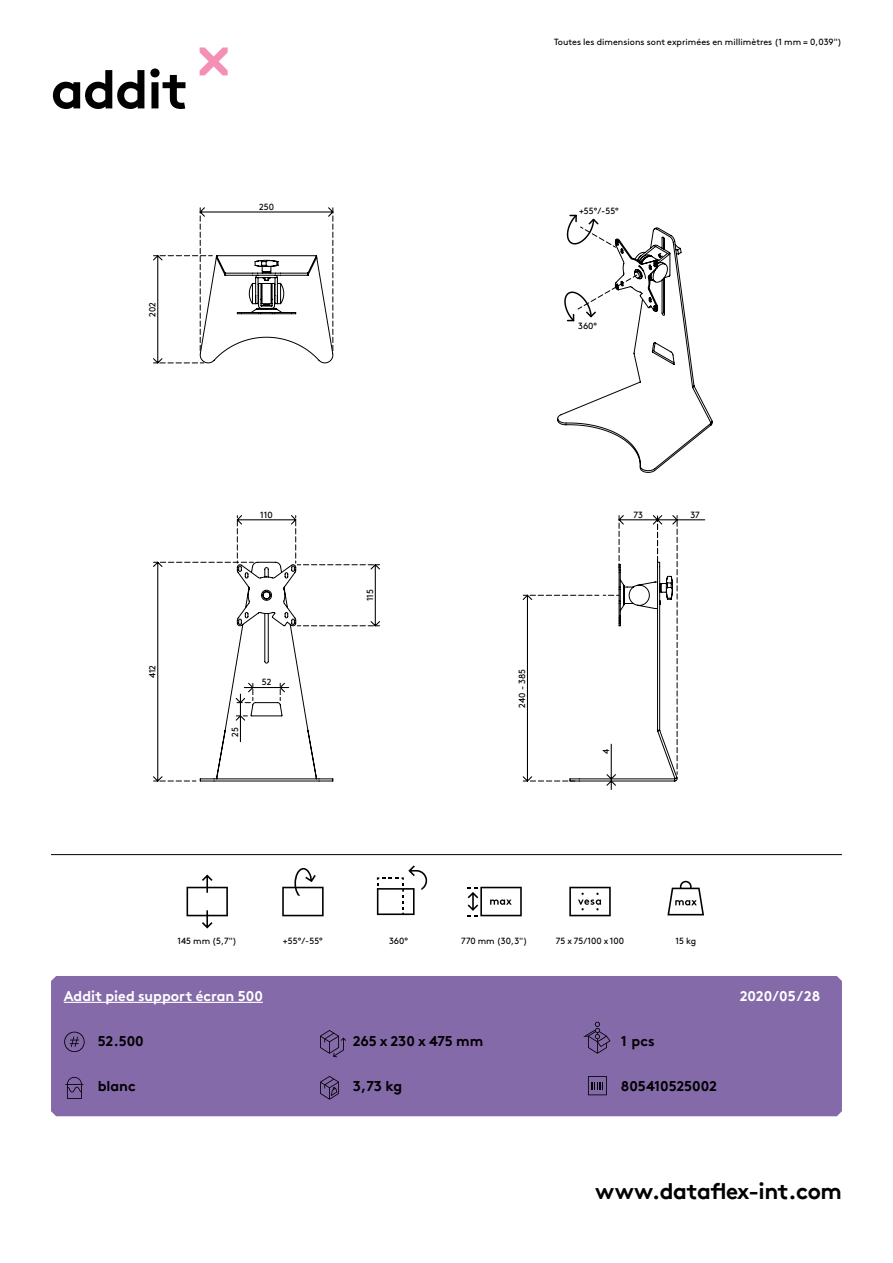
<style>
.page{position:relative;width:893px;height:1263px;background:#fff}
.page>*{position:absolute;margin:0;border:0;box-sizing:border-box;transform-origin:0 0}
.hoofdstuk{font:700 54px "Brown Pro TT";letter-spacing:-.02em;color:#000}
.t1{font:700 22.5px "Brown Pro TT";letter-spacing:-.02em;color:#000}
.specificaties{font:700 14.25px "Brown Pro TT";color:#000}
.t2{font:700 14.25px "Brown Pro TT";color:#fff}
.t3{font:9px "Brown";color:#000}
.t4{font:9px "Brown Pro TT Regular Alt";color:#000}
</style>
<div class="page">
<svg style="left:200px;top:47px;width:28px;height:28px"></svg>
<hr style="left:51px;top:854px;width:791px;height:1px;background:#000">
<svg style="left:187px;top:874px;width:41px;height:54px"></svg>
<svg style="left:282px;top:868px;width:42px;height:48px"></svg>
<svg style="left:377px;top:865px;width:50px;height:50px"></svg>
<svg style="left:468px;top:887px;width:54px;height:29px"></svg>
<svg style="left:569px;top:887px;width:42px;height:29px"></svg>
<svg style="left:667px;top:881px;width:37px;height:34px"></svg>
<div style="left:51px;top:976px;width:791px;height:140px;background:#856aaa"></div>
<svg style="left:153px;top:207px;width:227px;height:575px"></svg>
<svg style="left:557px;top:214px;width:156px;height:259px"></svg>
<svg style="left:522px;top:515px;width:184px;height:275px"></svg>
<svg style="left:64px;top:1032px;width:21px;height:20px"></svg>
<svg style="left:65px;top:1077px;width:18px;height:22px"></svg>
<svg style="left:320px;top:1030px;width:26px;height:27px"></svg>
<svg style="left:583px;top:1022px;width:27px;height:32px"></svg>
<svg style="left:320px;top:1076px;width:19px;height:24px"></svg>
<svg style="left:588px;top:1076px;width:19px;height:19px"></svg>
<hr style="left:64px;top:1002px;width:199px;height:1px;background:#fff">
<p class="hoofdstuk" style="left:51px;top:46px;width:139px">addit</p>
<p class="t4" style="left:146px;top:317px;width:16px;rotate:-90deg">202</p>
<p class="t4" style="left:259px;top:200px;width:16px">250</p>
<p class="t4" style="left:146px;top:678px;width:15px;rotate:-90deg">412</p>
<p class="t4" style="left:260px;top:508px;width:14px">110</p>
<p class="t4" style="left:228px;top:737px;width:11px;rotate:-90deg">25</p>
<p class="t4" style="left:262px;top:675px;width:11px">52</p>
<p class="t4" style="left:363px;top:601px;width:14px;rotate:-90deg">115</p>
<p class="t3" style="left:554px;top:35px;width:289px">Toutes les dimensions sont exprimées en millimètres (1 mm = 0,039")</p>
<p class="t4" style="left:579px;top:204px;width:41px">+55°/-55°</p>
<p class="t4" style="left:578px;top:319px;width:21px">360°</p>
<p class="t4" style="left:515px;top:708px;width:41px;rotate:-90deg">240 - 385</p>
<p class="t4" style="left:634px;top:508px;width:11px">73</p>
<p class="t4" style="left:690px;top:508px;width:11px">37</p>
<p class="t4" style="left:599px;top:754px;width:7px;rotate:-90deg">4</p>
<p class="t3" style="left:177px;top:934px;width:61px">145 mm (5,7")</p>
<p class="t3" style="left:283px;top:934px;width:41px">+55°/-55°</p>
<p class="t3" style="left:389px;top:934px;width:21px">360°</p>
<p class="t3" style="left:461px;top:934px;width:68px">770 mm (30,3")</p>
<p class="t3" style="left:556px;top:934px;width:70px">75 x 75/100 x 100</p>
<p class="t3" style="left:675px;top:934px;width:22px">15 kg</p>
<h3 class="t2" style="left:64px;top:985px;width:201px">Addit pied support écran 500</h3>
<h3 class="t2" style="left:740px;top:985px;width:82px">2020/05/28</h3>
<h3 class="specificaties" style="left:98px;top:1029px;width:48px">52.500</h3>
<p class="specificaties" style="left:98px;top:1074px;width:40px">blanc</p>
<p class="specificaties" style="left:353px;top:1029px;width:132px">265 x 230 x 475 mm</p>
<p class="specificaties" style="left:621px;top:1029px;width:35px">1 pcs</p>
<p class="specificaties" style="left:353px;top:1074px;width:51px">3,73 kg</p>
<h3 class="specificaties" style="left:621px;top:1074px;width:98px">805410525002</h3>
<h2 class="t1" style="left:595px;top:1173px;width:248px">www.dataflex-int.com</h2>
</div>
